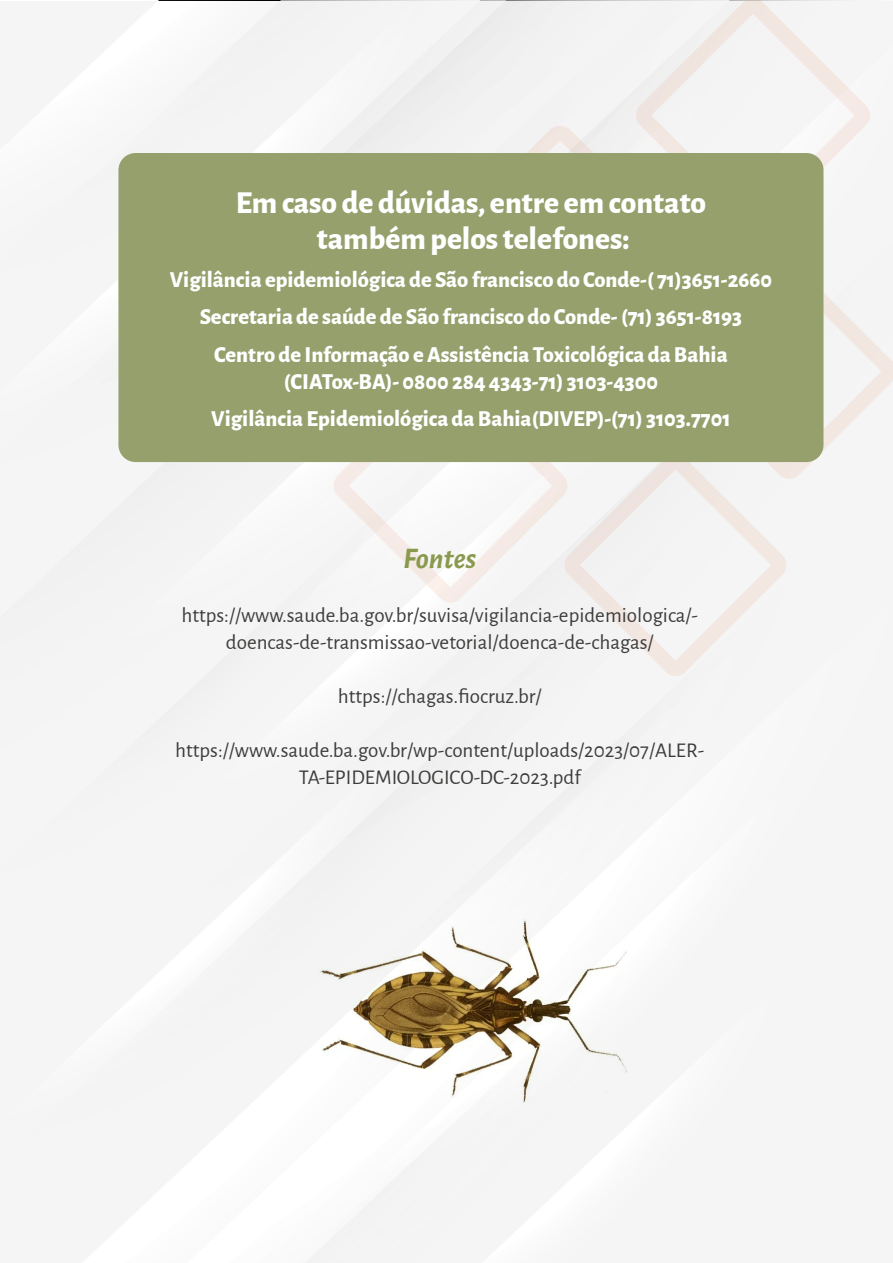
<style>
.page{position:relative;width:893px;height:1263px;background:#fff}
.page>*{position:absolute;margin:0;border:0;box-sizing:border-box;transform-origin:0 0}
.t1{font:800 31.5px/36px "Alegreya Sans";color:#fff;text-align:center}
.t2{font:italic 700 30px "Alegreya Sans";color:#89994d}
.t3{font:800 22.5px/37.5px "Alegreya Sans";color:#fff;text-align:center}
.t4{font:21px/27px "Alegreya Sans";color:#3c3c3b;text-align:center}
</style>
<div class="page">
<svg style="left:33px;top:1009px;width:414px;height:253px"></svg>
<div style="left:0;top:19px;width:893px;height:990px;background:#f5f5f5"></div>
<div style="left:0;top:1px;width:551px;height:463px;background:#f5f5f5"></div>
<div style="left:447px;top:850px;width:446px;height:378px;background:#f5f5f5"></div>
<svg style="left:409px;top:111px;width:213px;height:42px"></svg>
<svg style="left:550px;top:462px;width:251px;height:214px"></svg>
<svg style="left:334px;top:462px;width:248px;height:155px"></svg>
<svg style="left:622px;top:0;width:262px;height:247px"></svg>
<svg style="left:667px;top:249px;width:226px;height:244px"></svg>
<div style="left:118px;top:153px;width:705px;height:309px;background:#95a06d;border-radius:17px"></div>
<img style="left:309px;top:915px;width:325px;height:187px">
<h1 class="t1" style="left:236px;top:183px;width:472px">Em caso de dúvidas, entre em contato também pelos telefones:</h1>
<p class="t3" style="left:170px;top:259px;width:604px">Vigilância epidemiológica de São francisco do Conde-( 71)3651-2660<br>Secretaria de saúde de São francisco do Conde- (71) 3651-8193<br>Centro de Informação e Assistência Toxicológica da Bahia</p>
<p class="t3" style="left:211px;top:361px;width:521px">(CIATox-BA)- 0800 284 4343-71) 3103-4300<br>Vigilância Epidemiológica da Bahia(DIVEP)-(71) 3103.7701</p>
<h2 class="t2" style="left:403px;top:537px;width:75px">Fontes</h2>
<p class="t4" style="left:181px;top:601px;width:518px">https://www.saude.ba.gov.br/suvisa/vigilancia-epidemiologica/- doencas-de-transmissao-vetorial/doenca-de-chagas/</p>
<p class="t4" style="left:338px;top:682px;width:205px">https://chagas.fiocruz.br/</p>
<p class="t4" style="left:175px;top:736px;width:530px">https://www.saude.ba.gov.br/wp-content/uploads/2023/07/ALER-<br>TA-EPIDEMIOLOGICO-DC-2023.pdf</p>
</div>
